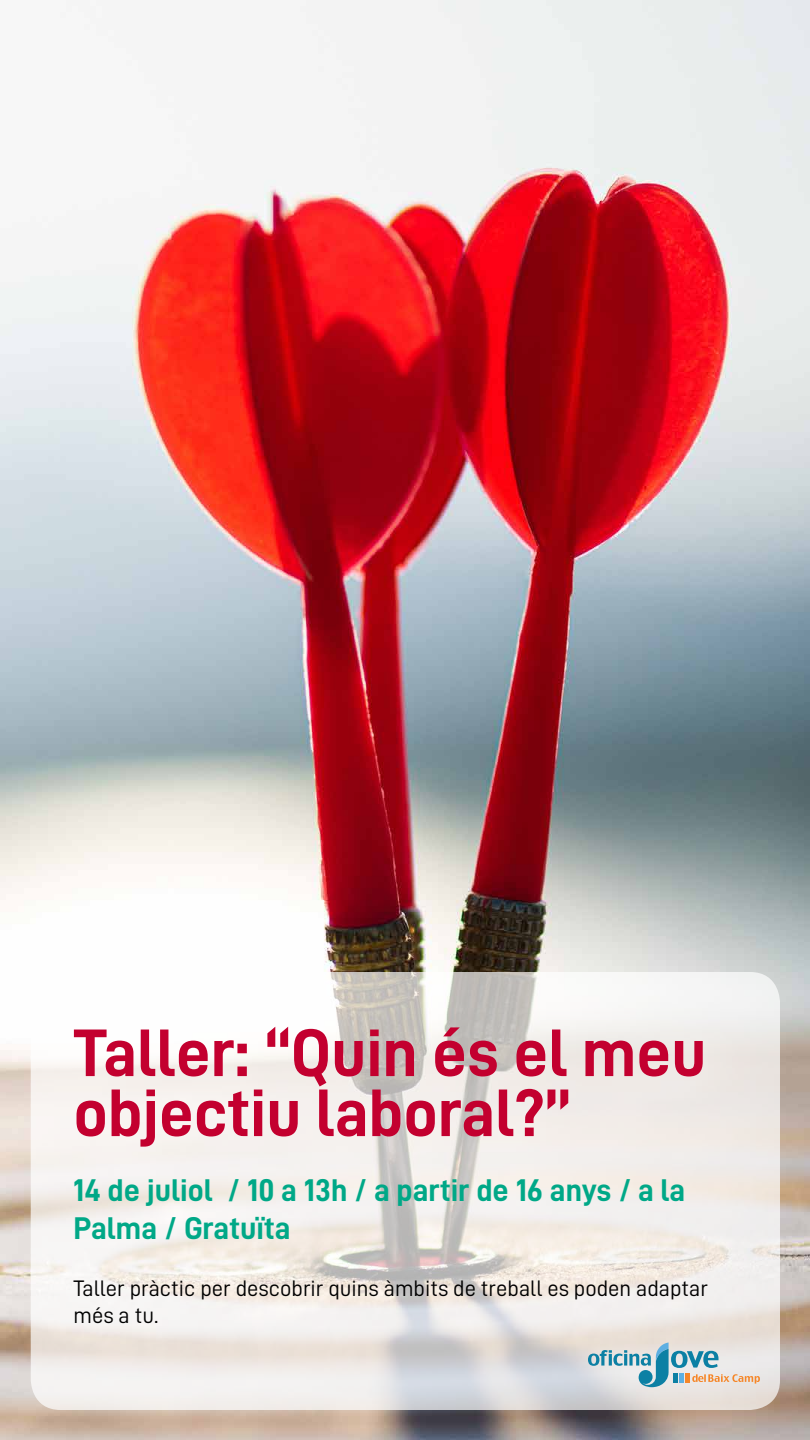
<style>
.page{position:relative;width:810px;height:1440px;background:#fff}
.page>*{position:absolute;margin:0;border:0;box-sizing:border-box;transform-origin:0 0}
.t1{font:67.5px/60px "D DIN Bold";color:#c3002f}
.t2{font:31.5px/37.8px "D DIN Bold";color:#00a887}
.t3{font:22.5px/27px "D DIN";color:#000}
</style>
<div class="page">
<img style="left:0;top:0;width:810px;height:1440px">
<svg style="left:31px;top:972px;width:749px;height:438px;fill:#f3eeeb"></svg>
<svg style="left:588px;top:1342px;width:172px;height:45px;background:#bbcdd0"></svg>
<h1 class="t1" style="left:74px;top:1021px;width:634px">Taller: “Quin és el meu objectiu laboral?”</h1>
<h2 class="t2" style="left:74px;top:1170px;width:613px">14 de juliol / 10 a 13h / a partir de 16 anys / a la<br>Palma / Gratuïta</h2>
<p class="t3" style="left:74px;top:1275px;width:636px">Taller pràctic per descobrir quins àmbits de treball es poden adaptar més a tu.</p>
</div>
